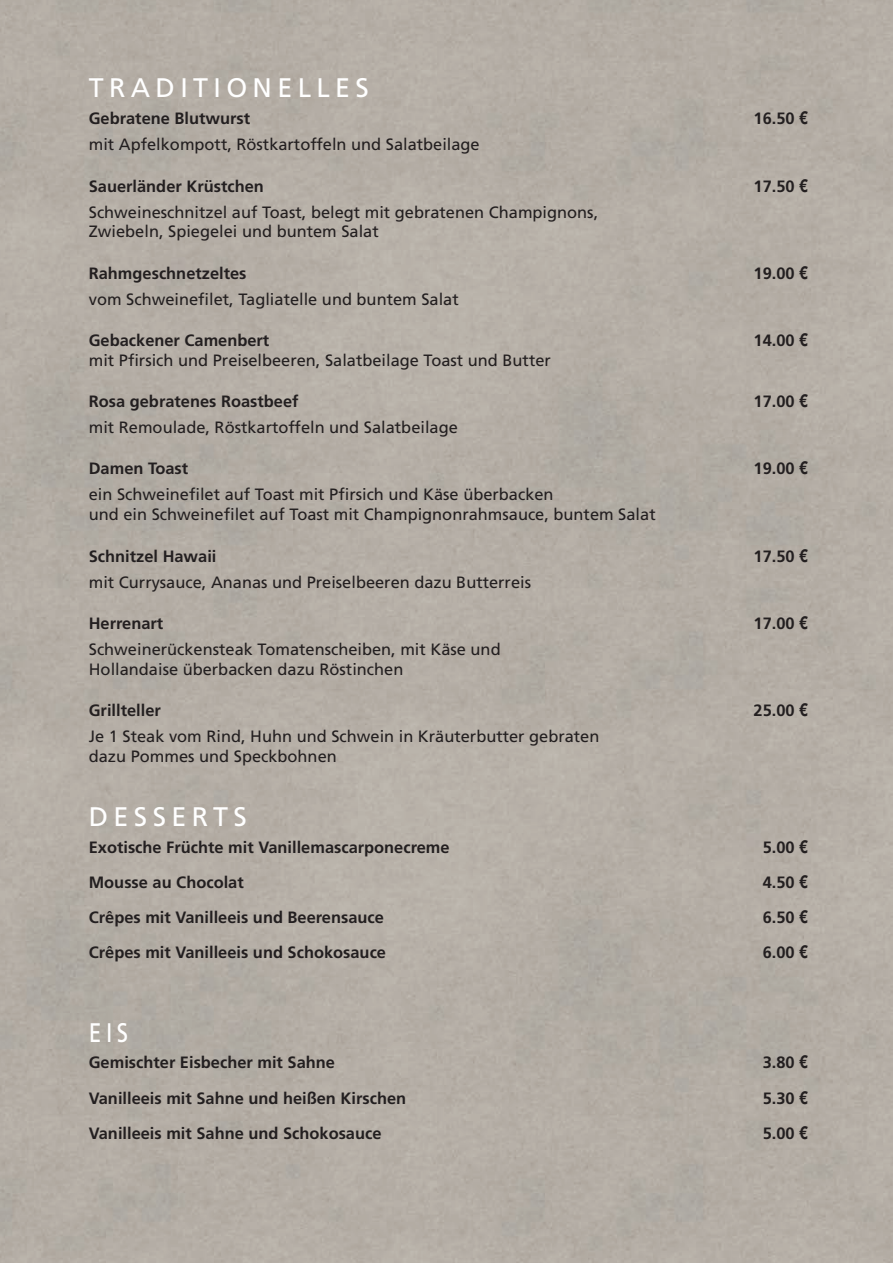
<style>
.page{position:relative;width:893px;height:1263px;background:#fff}
.page>*{position:absolute;margin:0;border:0;box-sizing:border-box;transform-origin:0 0}
.t1{font:26.85px "Frutiger";letter-spacing:.2em;color:#fff}
.t2{font:26.85px "Frutiger";letter-spacing:.2em;color:#fff;scale:.85 1}
.t3{font:16.35px/19.6px "Frutiger";color:#231f20}
.t4{font:700 16.35px "Frutiger";color:#231f20}
.s1{font-family:"Helvetica Neue LT Std";font-size:17.85px}
</style>
<div class="page">
<div style="left:0;top:0;width:892px;height:1263px;background:#b4ada5"></div>
<h1 class="t1" style="left:89px;top:72px;width:282px">TRADITIONELLES</h1>
<p class="t4" style="left:89px;top:109px;width:163px">Gebratene Blutwurst</p>
<p class="t4" style="left:754px;top:109px;width:56px">16.50 <span class="s1">€</span></p>
<p class="t3" style="left:89px;top:135px;width:392px">mit Apfelkompott, Röstkartoffeln und Salatbeilage</p>
<p class="t4" style="left:89px;top:176px;width:177px">Sauerländer Krüstchen</p>
<p class="t4" style="left:754px;top:176px;width:56px">17.50 <span class="s1">€</span></p>
<p class="t3" style="left:89px;top:202px;width:511px">Schweineschnitzel auf Toast, belegt mit gebratenen Champignons,<br>Zwiebeln, Spiegelei und buntem Salat</p>
<p class="t4" style="left:89px;top:263px;width:159px">Rahmgeschnetzeltes</p>
<p class="t4" style="left:754px;top:263px;width:56px">19.00 <span class="s1">€</span></p>
<p class="t3" style="left:89px;top:289px;width:371px">vom Schweinefilet, Tagliatelle und buntem Salat</p>
<p class="t4" style="left:89px;top:331px;width:182px">Gebackener Camenbert</p>
<p class="t4" style="left:754px;top:331px;width:56px">14.00 <span class="s1">€</span></p>
<p class="t3" style="left:89px;top:350px;width:464px">mit Pfirsich und Preiselbeeren, Salatbeilage Toast und Butter</p>
<p class="t4" style="left:89px;top:392px;width:211px">Rosa gebratenes Roastbeef</p>
<p class="t4" style="left:754px;top:392px;width:56px">17.00 <span class="s1">€</span></p>
<p class="t3" style="left:89px;top:417px;width:371px">mit Remoulade, Röstkartoffeln und Salatbeilage</p>
<p class="t4" style="left:89px;top:459px;width:101px">Damen Toast</p>
<p class="t4" style="left:754px;top:459px;width:56px">19.00 <span class="s1">€</span></p>
<p class="t3" style="left:89px;top:485px;width:568px">ein Schweinefilet auf Toast mit Pfirsich und Käse überbacken<br>und ein Schweinefilet auf Toast mit Champignonrahmsauce, buntem Salat</p>
<p class="t4" style="left:89px;top:546px;width:129px">Schnitzel Hawaii</p>
<p class="t4" style="left:754px;top:546px;width:56px">17.50 <span class="s1">€</span></p>
<p class="t3" style="left:89px;top:572px;width:444px">mit Currysauce, Ananas und Preiselbeeren dazu Butterreis</p>
<p class="t4" style="left:89px;top:614px;width:76px">Herrenart</p>
<p class="t4" style="left:754px;top:614px;width:56px">17.00 <span class="s1">€</span></p>
<p class="t3" style="left:89px;top:639px;width:413px">Schweinerückensteak Tomatenscheiben, mit Käse und<br>Hollandaise überbacken dazu Röstinchen</p>
<p class="t4" style="left:89px;top:701px;width:74px">Grillteller</p>
<p class="t4" style="left:754px;top:701px;width:56px">25.00 <span class="s1">€</span></p>
<p class="t3" style="left:89px;top:726px;width:512px">Je 1 Steak vom Rind, Huhn und Schwein in Kräuterbutter gebraten dazu Pommes und Speckbohnen</p>
<h1 class="t1" style="left:89px;top:801px;width:159px">DESSERTS</h1>
<p class="t4" style="left:89px;top:838px;width:362px">Exotische Früchte mit Vanillemascarponecreme</p>
<p class="t4" style="left:763px;top:838px;width:46px">5.00 <span class="s1">€</span></p>
<p class="t4" style="left:89px;top:873px;width:156px">Mousse au Chocolat</p>
<p class="t4" style="left:763px;top:873px;width:46px">4.50 <span class="s1">€</span></p>
<p class="t4" style="left:89px;top:908px;width:297px">Crêpes mit Vanilleeis und Beerensauce</p>
<p class="t4" style="left:763px;top:908px;width:46px">6.50 <span class="s1">€</span></p>
<p class="t4" style="left:89px;top:943px;width:299px">Crêpes mit Vanilleeis und Schokosauce</p>
<p class="t4" style="left:763px;top:943px;width:46px">6.00 <span class="s1">€</span></p>
<h1 class="t2" style="left:89px;top:1017px;width:48px">EIS</h1>
<p class="t4" style="left:89px;top:1053px;width:248px">Gemischter Eisbecher mit Sahne</p>
<p class="t4" style="left:763px;top:1053px;width:46px">3.80 <span class="s1">€</span></p>
<p class="t4" style="left:89px;top:1088px;width:319px">Vanilleeis mit Sahne und heißen Kirschen</p>
<p class="t4" style="left:763px;top:1088px;width:46px">5.30 <span class="s1">€</span></p>
<p class="t4" style="left:89px;top:1124px;width:294px">Vanilleeis mit Sahne und Schokosauce</p>
<p class="t4" style="left:763px;top:1124px;width:46px">5.00 <span class="s1">€</span></p>
</div>
